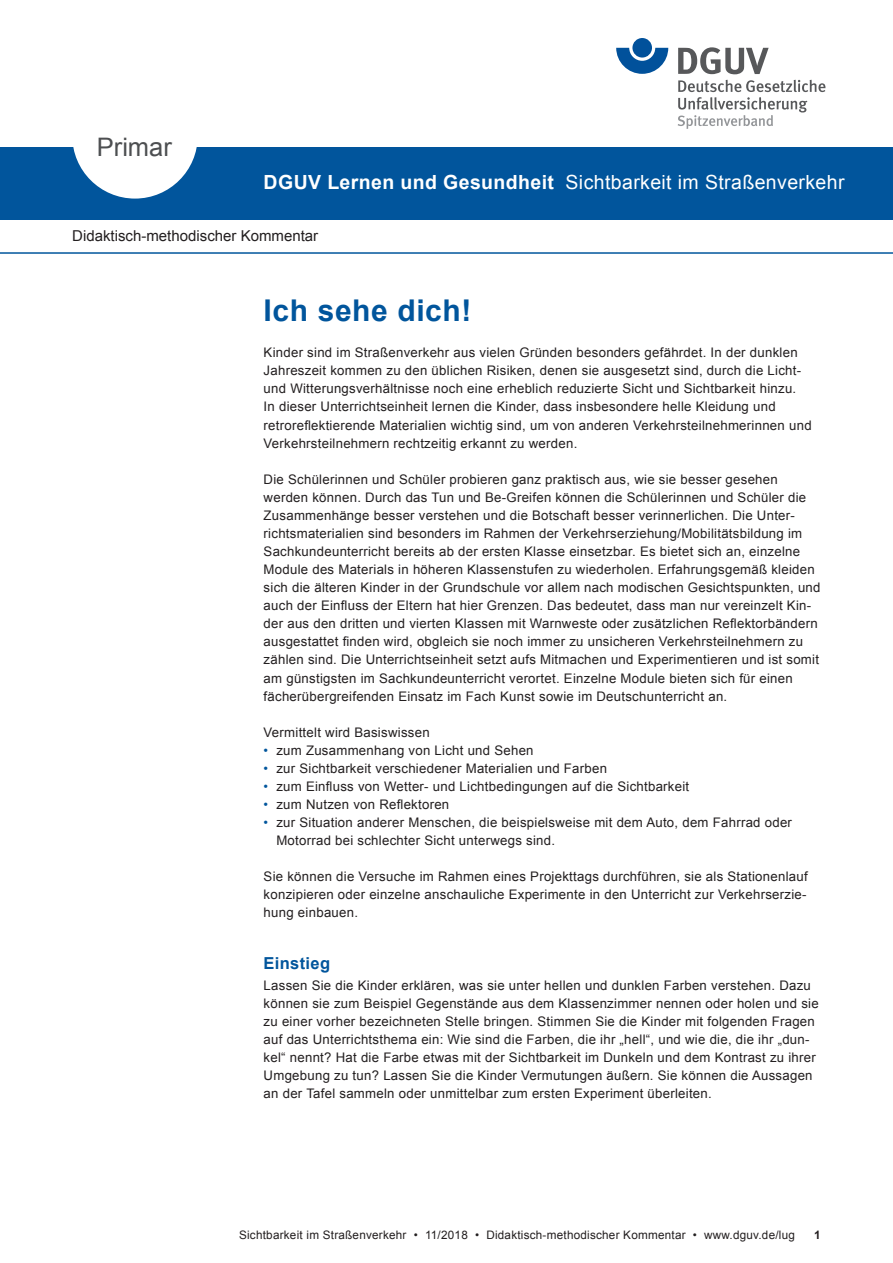
<style>
.page{position:relative;width:893px;height:1263px;background:#fff}
.page>*{position:absolute;margin:0;border:0;box-sizing:border-box;transform-origin:0 0}
.t1{font:700 30px "Arial";letter-spacing:.02em;color:#01559c}
.t2{font:25.5px "Arial";color:#4d4f51}
.t3{font:19.5px "Arial";letter-spacing:.02em;color:#fff}
.t4{font:700 16.5px "Arial";letter-spacing:.02em;color:#01559c}
.t5{font:15px "Arial";color:#231f20}
.t6{font:13.2px/18px "Arial";letter-spacing:.02em;color:#231f20}
.t7{font:11.7px "Arial";letter-spacing:.02em;color:#231f20}
.t8{font:700 11.7px "Arial";color:#231f20}
.s1{font-weight:700}
.s2{color:#01559c}
</style>
<div class="page">
<div style="left:0;top:147px;width:893px;height:73px;background:#01559c"></div>
<svg style="left:73px;top:147px;width:124px;height:52px"></svg>
<svg style="left:616px;top:48px;width:52px;height:26px"></svg>
<div style="left:632px;top:38px;width:20px;height:20px;background:#01519b;border-radius:50%"></div>
<svg style="left:678px;top:47px;width:91px;height:27px"></svg>
<svg style="left:678px;top:80px;width:147px;height:49px"></svg>
<hr style="left:0;top:252px;width:893px;height:2px;background:#01559c">
<h2 class="t2" style="left:97px;top:131px;width:77px">Primar</h2>
<h3 class="t3" style="left:264px;top:170px;width:582px"><span class="s1">DGUV Lernen und Gesundheit</span> Sichtbarkeit im Straßenverkehr</h3>
<p class="t5" style="left:72px;top:225px;width:247px">Didaktisch-methodischer Kommentar</p>
<h1 class="t1" style="left:264px;top:290px;width:209px">Ich sehe dich!</h1>
<p class="t6" style="left:264px;top:344px;width:549px">Kinder sind im Straßenverkehr aus vielen Gründen besonders gefährdet. In der dunklen Jahreszeit kommen zu den üblichen Risiken, denen sie ausgesetzt sind, durch die Licht&shy;und Witterungsverhältnisse noch eine erheblich reduzierte Sicht und Sichtbarkeit hinzu.<br>In dieser Unterrichtseinheit lernen die Kinder, dass insbesondere helle Kleidung und retroreflektierende Materialien wichtig sind, um von anderen Verkehrsteilnehmerinnen und Verkehrsteilnehmern rechtzeitig erkannt zu werden.</p>
<p class="t6" style="left:264px;top:470px;width:558px">Die Schülerinnen und Schüler probieren ganz praktisch aus, wie sie besser gesehen werden können. Durch das Tun und Be-Greifen können die Schülerinnen und Schüler die Zusammenhänge besser verstehen und die Botschaft besser verinnerlichen. Die Unter&shy;richtsmaterialien sind besonders im Rahmen der Verkehrserziehung/Mobilitätsbildung im Sachkundeunterricht bereits ab der ersten Klasse einsetzbar. Es bietet sich an, einzelne Module des Materials in höheren Klassenstufen zu wiederholen. Erfahrungsgemäß kleiden sich die älteren Kinder in der Grundschule vor allem nach modischen Gesichtspunkten, und auch der Einfluss der Eltern hat hier Grenzen. Das bedeutet, dass man nur vereinzelt Kin&shy;der aus den dritten und vierten Klassen mit Warnweste oder zusätzlichen Reflektorbändern ausgestattet finden wird, obgleich sie noch immer zu unsicheren Verkehrsteilnehmern zu zählen sind. Die Unterrichtseinheit setzt aufs Mitmachen und Experimentieren und ist somit am günstigsten im Sachkundeunterricht verortet. Einzelne Module bieten sich für einen fächerübergreifenden Einsatz im Fach Kunst sowie im Deutschunterricht an.</p>
<p class="t6" style="left:264px;top:723px;width:168px">Vermittelt wird Basiswissen</p>
<p class="t6" style="left:264px;top:741px;width:271px"><span class="s2">•</span> zum Zusammenhang von Licht und Sehen</p>
<p class="t6" style="left:264px;top:759px;width:345px"><span class="s2">•</span> zur Sichtbarkeit verschiedener Materialien und Farben</p>
<p class="t6" style="left:264px;top:777px;width:427px"><span class="s2">•</span> zum Einfluss von Wetter- und Lichtbedingungen auf die Sichtbarkeit</p>
<p class="t6" style="left:264px;top:795px;width:187px"><span class="s2">•</span> zum Nutzen von Reflektoren</p>
<p class="t6" style="left:276px;top:814px;width:517px;text-indent:-13px"><span class="s2">•</span> zur Situation anderer Menschen, die beispielsweise mit dem Auto, dem Fahrrad oder<br>Motorrad bei schlechter Sicht unterwegs sind.</p>
<p class="t6" style="left:264px;top:868px;width:546px;text-align:justify">Sie können die Versuche im Rahmen eines Projekttags durchführen, sie als Stationenlauf konzipieren oder einzelne anschauliche Experimente in den Unterricht zur Verkehrserzie&shy;hung einbauen.</p>
<p class="t4" style="left:264px;top:952px;width:68px">Einstieg</p>
<p class="t6" style="left:264px;top:976px;width:557px">Lassen Sie die Kinder erklären, was sie unter hellen und dunklen Farben verstehen. Dazu können sie zum Beispiel Gegenstände aus dem Klassenzimmer nennen oder holen und sie zu einer vorher bezeichneten Stelle bringen. Stimmen Sie die Kinder mit folgenden Fragen auf das Unterrichtsthema ein: Wie sind die Farben, die ihr „hell“, und wie die, die ihr „dun&shy;kel“ nennt? Hat die Farbe etwas mit der Sichtbarkeit im Dunkeln und dem Kontrast zu ihrer Umgebung zu tun? Lassen Sie die Kinder Vermutungen äußern. Sie können die Aussagen an der Tafel sammeln oder unmittelbar zum ersten Experiment überleiten.</p>
<p class="t7" style="left:239px;top:1228px;width:557px">Sichtbarkeit im Straßenverkehr • 11/2018 • Didaktisch-methodischer Kommentar • www.dguv.de/lug</p>
<p class="t8" style="left:814px;top:1227px;width:8px">1</p>
</div>
